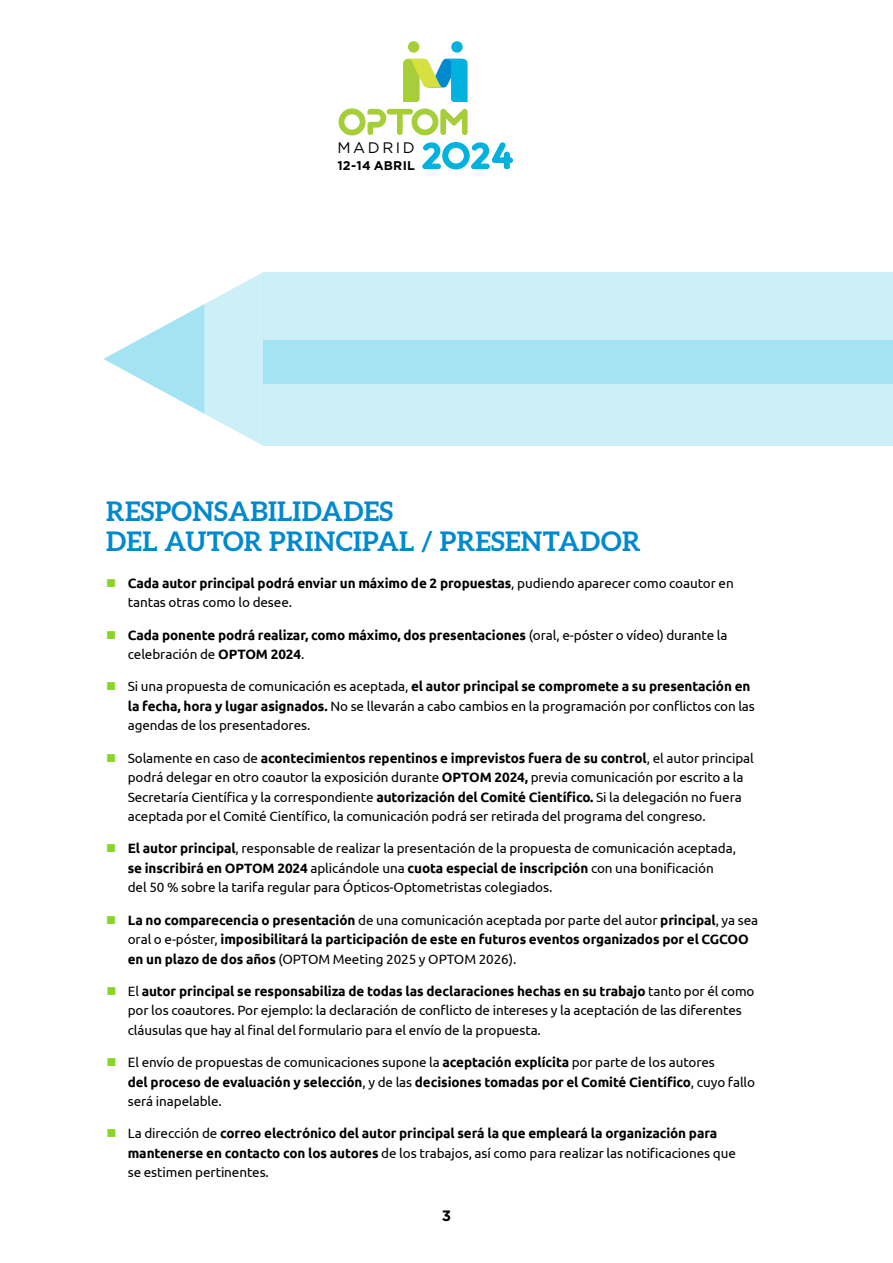
<style>
.page{position:relative;width:893px;height:1263px;background:#fff}
.page>*{position:absolute;margin:0;border:0;box-sizing:border-box;transform-origin:0 0}
.t1{font:700 27px/30px "Aleo";letter-spacing:.01em;color:#0089cf}
.t2{font:15.3px "Gotham";letter-spacing:.17em;color:#000}
.t3{font:700 15px "Gotham";color:#000}
.t4{font:13.5px/19.5px "Ubuntu";letter-spacing:-.005em;color:#000}
.t5{font:700 13.5px/19.5px "Ubuntu";letter-spacing:-.005em;color:#000}
.t6{font:700 12.6px "Gotham";letter-spacing:.02em;color:#000}
.s1{color:#8ad327}
.s2{font-weight:700}
.s3{font-weight:400}
</style>
<div class="page">
<svg style="left:422px;top:142px;width:91px;height:28px"></svg>
<svg style="left:403px;top:59px;width:65px;height:43px"></svg>
<div style="left:408px;top:41px;width:11px;height:12px;background:#a6ce39;border-radius:50%"></div>
<div style="left:451px;top:41px;width:12px;height:12px;background:#00b2dd;border-radius:50%"></div>
<svg style="left:339px;top:108px;width:129px;height:27px"></svg>
<div style="left:263px;top:272px;width:630px;height:174px;background:#cdeff8"></div>
<div style="left:263px;top:340px;width:630px;height:44px;background:#a4e3f2"></div>
<svg style="left:104px;top:272px;width:159px;height:174px"></svg>
<p class="t2" style="left:337px;top:140px;width:79px">MADRID</p>
<p class="t6" style="left:337px;top:158px;width:79px">12-14 ABRIL</p>
<h1 class="t1" style="left:106px;top:496px;width:536px">RESPONSABILIDADES<br>DEL AUTOR PRINCIPAL / PRESENTADOR</h1>
<p class="t4" style="left:128px;top:573px;width:608px;text-indent:-21px"><span class="s1">■</span> <span class="s2">Cada autor principal podrá enviar un máximo de 2 propuestas</span>, pudiendo aparecer como coautor en tantas otras como lo desee.</p>
<p class="t5" style="left:128px;top:625px;width:601px;text-indent:-21px"><span class="s1">■</span> Cada ponente podrá realizar, como máximo, dos presentaciones <span class="s3">(oral, e-póster o vídeo) durante la celebración de</span> OPTOM 2024<span class="s3">.</span></p>
<p class="t4" style="left:128px;top:676px;width:629px;text-indent:-21px"><span class="s1">■</span> Si una propuesta de comunicación es aceptada, <span class="s2">el autor principal se compromete a su presentación en la fecha, hora y lugar asignados.</span> No se llevarán a cabo cambios en la programación por conflictos con las agendas de los presentadores.</p>
<p class="t4" style="left:128px;top:748px;width:628px;text-indent:-21px"><span class="s1">■</span> Solamente en caso de <span class="s2">acontecimientos repentinos e imprevistos fuera de su control</span>, el autor principal podrá delegar en otro coautor la exposición durante <span class="s2">OPTOM 2024,</span> previa comunicación por escrito a la Secretaría Científica y la correspondiente <span class="s2">autorización del Comité Científico.</span> Si la delegación no fuera aceptada por el Comité Científico, la comunicación podrá ser retirada del programa del congreso.</p>
<p class="t4" style="left:128px;top:838px;width:610px;text-indent:-21px"><span class="s1">■</span> <span class="s2">El autor principal</span>, responsable de realizar la presentación de la propuesta de comunicación aceptada, <span class="s2">se inscribirá en OPTOM 2024</span> aplicándole una <span class="s2">cuota especial de inscripción</span> con una bonificación del 50 % sobre la tarifa regular para Ópticos-Optometristas colegiados.</p>
<p class="t5" style="left:128px;top:910px;width:632px;text-indent:-21px"><span class="s1">■</span> La no comparecencia o presentación <span class="s3">de una comunicación aceptada por parte del autor</span> principal<span class="s3">, ya sea oral o e-póster,</span> imposibilitará la participación de este en futuros eventos organizados por el CGCOO en un plazo de dos años <span class="s3">(OPTOM Meeting 2025 y OPTOM 2026).</span></p>
<p class="t4" style="left:128px;top:981px;width:628px;text-indent:-21px"><span class="s1">■</span> El <span class="s2">autor principal se responsabiliza de todas las declaraciones hechas en su trabajo</span> tanto por él como por los coautores. Por ejemplo: la declaración de conflicto de intereses y la aceptación de las diferentes cláusulas que hay al final del formulario para el envío de la propuesta.</p>
<p class="t4" style="left:128px;top:1052px;width:629px;text-indent:-21px"><span class="s1">■</span> El envío de propuestas de comunicaciones supone la <span class="s2">aceptación explícita</span> por parte de los autores<br><span class="s2">del proceso de evaluación y selección</span>, y de las <span class="s2">decisiones tomadas por el Comité Científico</span>, cuyo fallo será inapelable.</p>
<p class="t5" style="left:128px;top:1124px;width:610px;text-indent:-21px"><span class="s1">■</span> <span class="s3">La dirección de</span> correo electrónico del autor principal será la que empleará la organización para mantenerse en contacto con los autores <span class="s3">de los trabajos, así como para realizar las notificaciones que se estimen pertinentes.</span></p>
<p class="t3" style="left:442px;top:1207px;width:11px">3</p>
</div>
